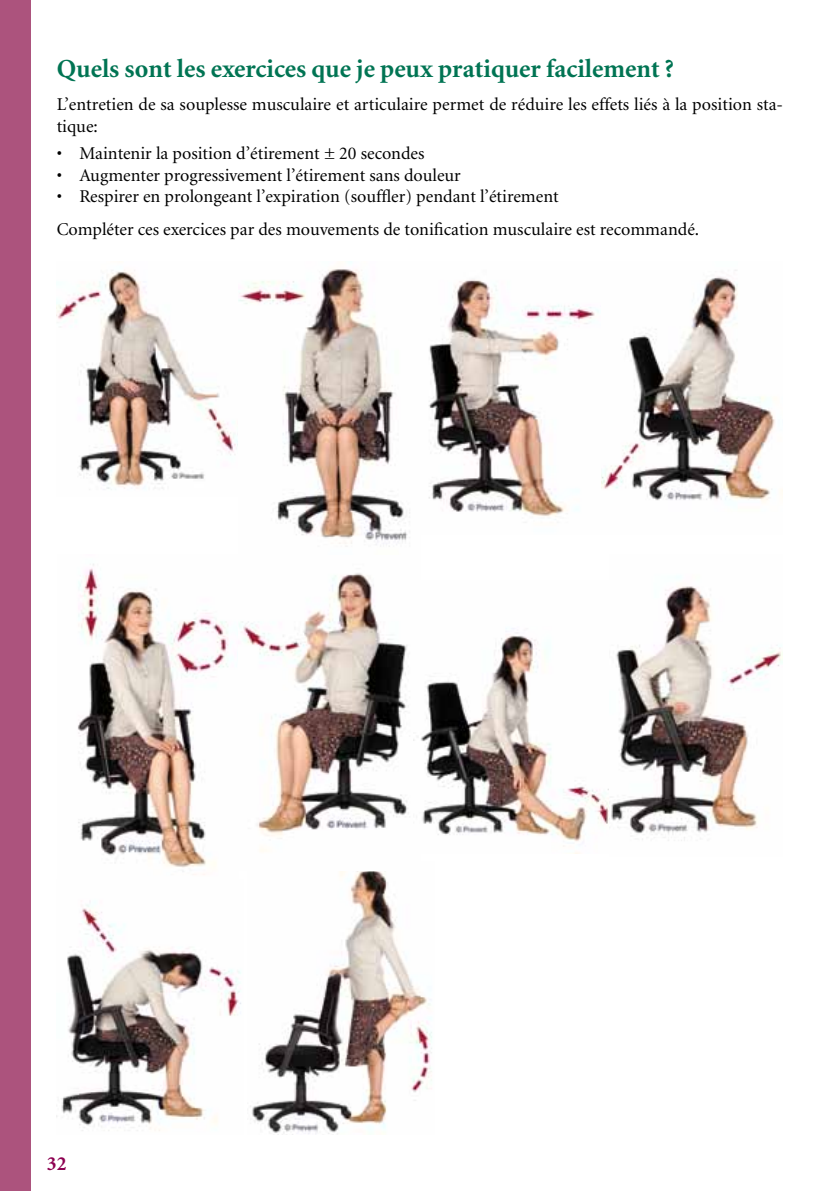
<style>
.page{position:relative;width:840px;height:1191px;background:#fff}
.page>*{position:absolute;margin:0;border:0;box-sizing:border-box;transform-origin:0 0}
.t1{font:700 26px "Minion";color:#007453}
.t2{font:700 20px "Minion";color:#8d0051}
.t3{font:18px/21.6px "Minion";color:#000}
</style>
<div class="page">
<div style="left:0;top:0;width:31px;height:1191px;background:#ac537d"></div>
<img style="left:57px;top:270px;width:181px;height:220px">
<img style="left:61px;top:902px;width:180px;height:229px">
<img style="left:250px;top:871px;width:182px;height:263px">
<img style="left:428px;top:270px;width:354px;height:250px">
<img style="left:77px;top:564px;width:151px;height:311px">
<img style="left:238px;top:261px;width:172px;height:591px">
<img style="left:413px;top:628px;width:196px;height:225px">
<img style="left:609px;top:577px;width:173px;height:264px">
<h1 class="t1" style="left:57px;top:56px;width:618px">Quels sont les exercices que je peux pratiquer facilement ?</h1>
<p class="t3" style="left:57px;top:94px;width:727px">L’entretien de sa souplesse musculaire et articulaire permet de réduire les effets liés à la position sta&shy;tique:</p>
<p class="t3" style="left:57px;top:143px;width:369px">• Maintenir la position d’étirement ± 20 secondes</p>
<p class="t3" style="left:57px;top:165px;width:405px">• Augmenter progressivement l’étirement sans douleur</p>
<p class="t3" style="left:57px;top:181px;width:643px;line-height:33px">• Respirer en prolongeant l’expiration (souffler) pendant l’étirement<br>Compléter ces exercices par des mouvements de tonification musculaire est recommandé.</p>
<p class="t2" style="left:47px;top:1153px;width:21px">32</p>
</div>
